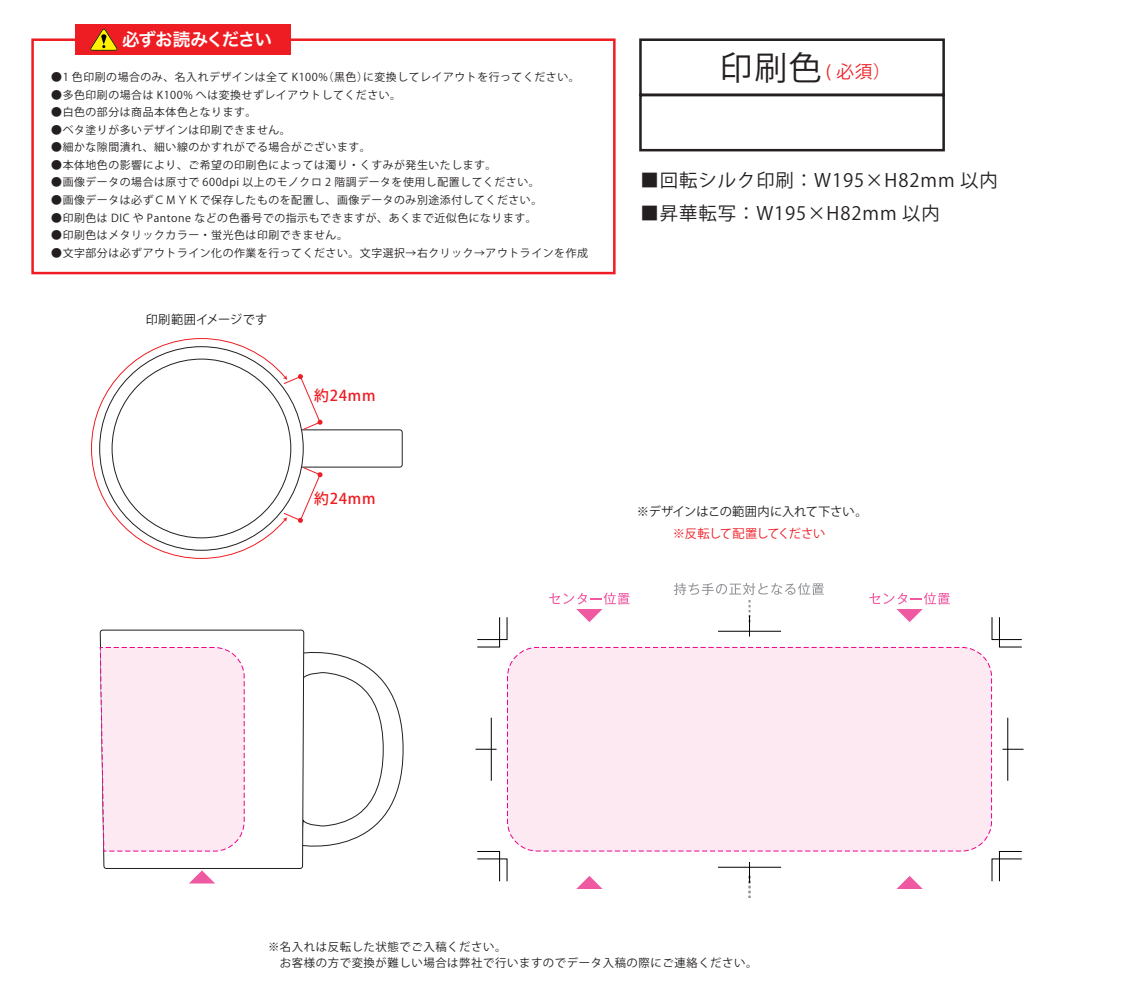
<style>
.page{position:relative;width:1132px;height:1008px;background:#fff}
.page>*{position:absolute;margin:0;border:0;box-sizing:border-box;transform-origin:0 0}
.t1{font:18.38px "Koz Go Pro";letter-spacing:.05em;color:#231f20}
.t2{font:17.68px "Hira Kaku Pro N W6";letter-spacing:-.075em;color:#fff}
.t3{font:17.41px "Koz Go Pro";color:#ee1d23}
.t4{font:500 14.88px "Koz Go Pr 6 N";letter-spacing:.05em;color:#ee1d23}
.t5{font:12.25px "Koz Go Pro";color:#231f20}
.t6{font:12.25px "Koz Go Pro";letter-spacing:-.045em;color:#ee1d23}
.t7{font:11.38px/15.8px "Koz Go Pro";letter-spacing:.05em;color:#231f20}
.t8{font:10.85px "Koz Go Pro";letter-spacing:.05em;color:#231f20}
.s1{font-size:32.9px;color:#231f20}
</style>
<div class="page">
<div style="left:287px;top:429px;width:115px;height:38px;border:1px solid #231f20;border-radius:2px"></div>
<svg style="left:304px;top:637px;width:99px;height:210px"></svg>
<svg style="left:100px;top:629px;width:204px;height:255px"></svg>
<svg style="left:869px;top:592px;width:80px;height:30px"></svg>
<svg style="left:549px;top:592px;width:80px;height:30px"></svg>
<svg style="left:577px;top:876px;width:25px;height:12px"></svg>
<svg style="left:897px;top:876px;width:25px;height:12px"></svg>
<svg style="left:91px;top:338px;width:231px;height:220px"></svg>
<svg style="left:189px;top:870px;width:26px;height:13px"></svg>
<div style="left:507px;top:647px;width:484px;height:203px;background:#fce9f1;border-radius:30px"></div>
<div style="left:507px;top:646px;width:484px;height:205px;border:1px dashed #ed028c;border-radius:30px"></div>
<svg style="left:477px;top:851px;width:30px;height:30px"></svg>
<svg style="left:477px;top:617px;width:30px;height:30px"></svg>
<svg style="left:991px;top:617px;width:30px;height:30px"></svg>
<svg style="left:991px;top:851px;width:30px;height:30px"></svg>
<svg style="left:475px;top:748px;width:21px;height:1px"></svg>
<hr style="left:491px;top:717px;width:1px;height:63px;background:#000">
<svg style="left:1002px;top:748px;width:21px;height:1px"></svg>
<hr style="left:1007px;top:717px;width:1px;height:63px;background:#000">
<svg style="left:674px;top:583px;width:149px;height:53px"></svg>
<hr style="left:717px;top:866px;width:63px;height:1px;background:#000">
<svg style="left:748px;top:862px;width:2px;height:35px"></svg>
<div style="left:99px;top:646px;width:146px;height:205px;background:#fce9f1"></div>
<div style="left:31px;top:38px;width:584px;height:236px;background:#fff;border:3px solid #ee1d23"></div>
<div style="left:75px;top:25px;width:216px;height:30px;background:#ee1d23"></div>
<svg style="left:90px;top:29px;width:27px;height:22px"></svg>
<div style="left:639px;top:38px;width:305px;height:58px;border:3px solid #231f20"></div>
<div style="left:639px;top:94px;width:305px;height:57px;border:3px solid #231f20"></div>
<h2 class="t2" style="left:122px;top:23px;width:151px">必ずお読みください</h2>
<p class="t8" style="left:51px;top:70px;width:529px">●1 色印刷の場合のみ、名入れデザインは全て K100%（黒色）に変換してレイアウトを行ってください。</p>
<p class="t8" style="left:51px;top:88px;width:351px">●多色印刷の場合は K100% へは変換せずレイアウトしてください。</p>
<p class="t8" style="left:51px;top:105px;width:207px">●白色の部分は商品本体色となります。</p>
<p class="t8" style="left:51px;top:123px;width:241px">●ベタ塗りが多いデザインは印刷できません。</p>
<p class="t8" style="left:51px;top:140px;width:321px">●細かな隙間潰れ、細い線のかすれがでる場合がございます。</p>
<p class="t8" style="left:51px;top:158px;width:446px">●本体地色の影響により、ご希望の印刷色によっては濁り・くすみが発生いたします。</p>
<p class="t8" style="left:51px;top:175px;width:490px">●画像データの場合は原寸で 600dpi 以上のモノクロ 2 階調データを使用し配置してください。</p>
<p class="t8" style="left:51px;top:193px;width:492px">●画像データは必ずＣＭＹＫで保存したものを配置し、画像データのみ別途添付してください。</p>
<p class="t8" style="left:51px;top:210px;width:487px">●印刷色は DIC や Pantone などの色番号での指示もできますが、あくまで近似色になります。</p>
<p class="t8" style="left:51px;top:228px;width:298px">●印刷色はメタリックカラー・蛍光色は印刷できません。</p>
<p class="t8" style="left:51px;top:245px;width:538px">●文字部分は必ずアウトライン化の作業を行ってください。文字選択→右クリック→アウトラインを作成</p>
<p class="t5" style="left:146px;top:312px;width:123px">印刷範囲イメージです</p>
<h3 class="t4" style="left:314px;top:387px;width:63px">約24mm</h3>
<h3 class="t4" style="left:314px;top:490px;width:63px">約24mm</h3>
<h3 class="t3" style="left:719px;top:61px;width:172px"><span class="s1">印刷色</span> ( 必須）</h3>
<h1 class="t1" style="left:640px;top:169px;width:359px">■回転シルク印刷：W195×H82mm 以内</h1>
<h1 class="t1" style="left:640px;top:201px;width:301px">■昇華転写：W195×H82mm 以内</h1>
<p class="t5" style="left:636px;top:503px;width:232px">※デザインはこの範囲内に入れて下さい。</p>
<p class="t6" style="left:672px;top:525px;width:154px">※反転して配置してください</p>
<p class="t7" style="left:268px;top:939px;width:491px">※名入れは反転した状態でご入稿ください。<br>　お客様の方で変換が難しい場合は弊社で行いますのでデータ入稿の際にご連絡ください。</p>
</div>
